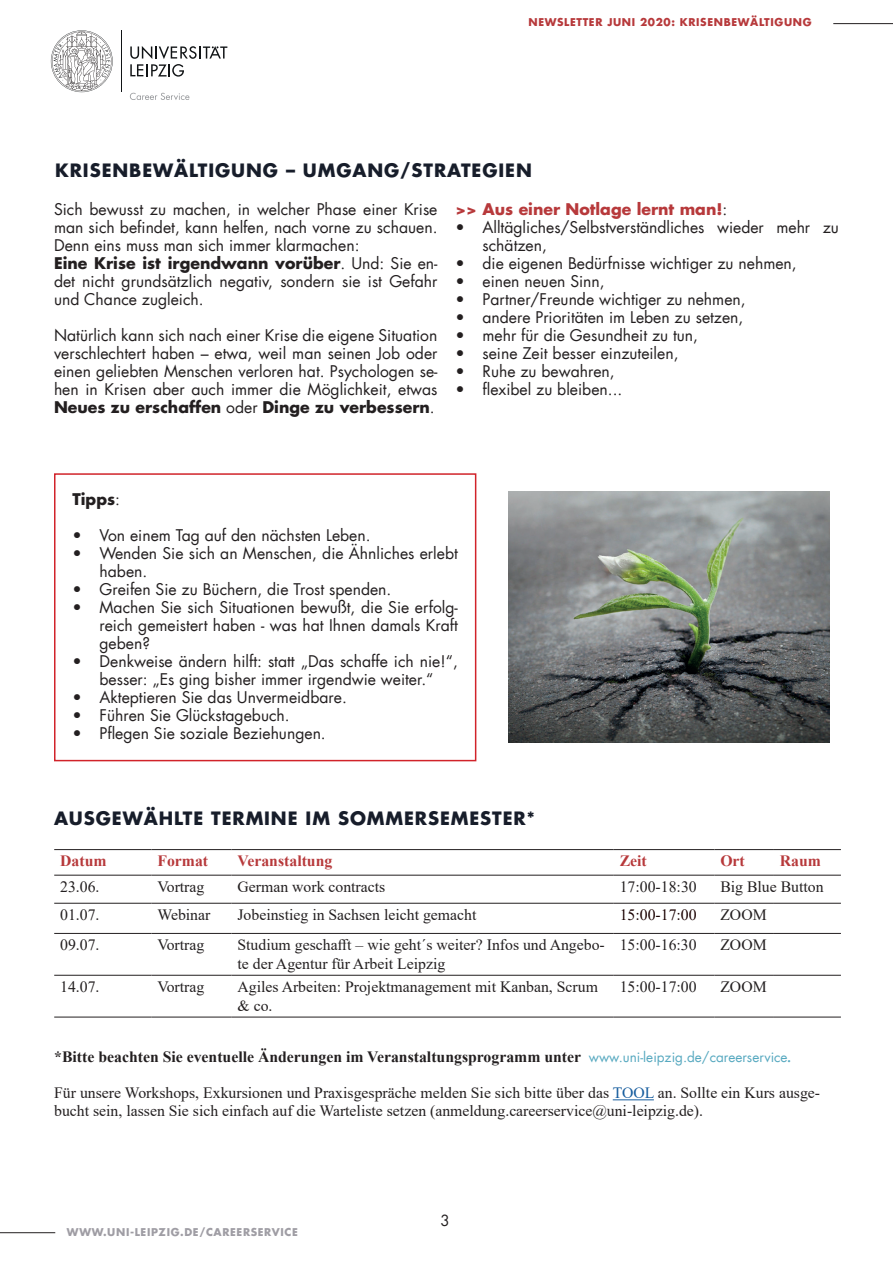
<style>
.page{position:relative;width:893px;height:1263px;background:#fff}
.page>*{position:absolute;margin:0;border:0;box-sizing:border-box;transform-origin:0 0}
.t1{font:700 18px "Futura";letter-spacing:.05em;color:#171d2a}
.t2{font:15.75px/18px "Futura";color:#231f20}
.t3{font:15.75px/18.9px "Times New Roman";color:#231f20}
.t4{font:700 15.75px "Times New Roman";color:#231f20}
.t5{font:700 15.75px "Times New Roman";color:#b7393b}
.t6{font:700 15.75px "Futura";color:#b7393b}
.t7{font:15.75px "Times New Roman";color:#1a0000}
.t8{font:700 15.75px "Futura";color:#231f20}
.t9{font:15px "Futura";color:#231f20}
.t10{font:700 10.5px "Futura";letter-spacing:.06em;color:#b7393b}
.t11{font:700 10.5px "Futura";letter-spacing:.06em;color:#9f9da4}
.s1{font-weight:700}
.s2{font-weight:400;color:#231f20}
.s3{font-weight:400}
.s4{font-family:"Futura";font-weight:400;font-size:13.5px;color:#57a9c0}
.s5{font-size:13.5px;color:#57a9c0}
.s6{color:#175d9e}
</style>
<div class="page">
<svg style="left:130px;top:93px;width:59px;height:7px"></svg>
<svg style="left:130px;top:46px;width:97px;height:31px"></svg>
<hr style="left:121px;top:30px;width:1px;height:62px;background:#111416">
<svg style="left:51px;top:30px;width:62px;height:62px"></svg>
<hr style="left:0;top:1232px;width:55px;height:1px;background:#231f20">
<hr style="left:833px;top:23px;width:60px;height:1px;background:#231f20">
<hr style="left:54px;top:903px;width:97px;height:1px;background:#231f20">
<hr style="left:151px;top:903px;width:81px;height:1px;background:#231f20">
<hr style="left:232px;top:903px;width:382px;height:1px;background:#231f20">
<hr style="left:614px;top:903px;width:100px;height:1px;background:#231f20">
<hr style="left:714px;top:903px;width:60px;height:1px;background:#231f20">
<hr style="left:774px;top:903px;width:67px;height:1px;background:#231f20">
<hr style="left:54px;top:933px;width:97px;height:1px;background:#231f20">
<hr style="left:151px;top:933px;width:81px;height:1px;background:#231f20">
<hr style="left:232px;top:933px;width:382px;height:1px;background:#231f20">
<hr style="left:614px;top:933px;width:100px;height:1px;background:#231f20">
<hr style="left:714px;top:933px;width:60px;height:1px;background:#231f20">
<hr style="left:774px;top:933px;width:67px;height:1px;background:#231f20">
<hr style="left:54px;top:975px;width:97px;height:1px;background:#231f20">
<hr style="left:151px;top:975px;width:81px;height:1px;background:#231f20">
<hr style="left:232px;top:975px;width:382px;height:1px;background:#231f20">
<hr style="left:614px;top:975px;width:100px;height:1px;background:#231f20">
<hr style="left:714px;top:975px;width:60px;height:1px;background:#231f20">
<hr style="left:774px;top:975px;width:67px;height:1px;background:#231f20">
<hr style="left:54px;top:1017px;width:97px;height:1px;background:#231f20">
<hr style="left:151px;top:1017px;width:81px;height:1px;background:#231f20">
<hr style="left:232px;top:1017px;width:382px;height:1px;background:#231f20">
<hr style="left:614px;top:1017px;width:100px;height:1px;background:#231f20">
<hr style="left:714px;top:1017px;width:60px;height:1px;background:#231f20">
<hr style="left:774px;top:1017px;width:67px;height:1px;background:#231f20">
<hr style="left:54px;top:849px;width:97px;height:1px;background:#231f20">
<hr style="left:151px;top:849px;width:81px;height:1px;background:#231f20">
<hr style="left:232px;top:849px;width:382px;height:1px;background:#231f20">
<hr style="left:614px;top:849px;width:100px;height:1px;background:#231f20">
<hr style="left:714px;top:849px;width:60px;height:1px;background:#231f20">
<hr style="left:774px;top:849px;width:67px;height:1px;background:#231f20">
<hr style="left:54px;top:875px;width:97px;height:1px;background:#231f20">
<hr style="left:151px;top:875px;width:81px;height:1px;background:#231f20">
<hr style="left:232px;top:875px;width:382px;height:1px;background:#231f20">
<hr style="left:614px;top:875px;width:100px;height:1px;background:#231f20">
<hr style="left:714px;top:875px;width:60px;height:1px;background:#231f20">
<hr style="left:774px;top:875px;width:67px;height:1px;background:#231f20">
<hr style="left:613px;top:1099px;width:41px;height:1px;background:#175d9e">
<div style="left:54px;top:473px;width:422px;height:288px;border:2px solid #d1232a"></div>
<img style="left:508px;top:492px;width:321px;height:251px">
<p class="t10" style="left:529px;top:16px;width:284px">NEWSLETTER JUNI 2020: KRISENBEWÄLTIGUNG</p>
<p class="t1" style="left:55px;top:158px;width:478px">KRISENBEWÄLTIGUNG – UMGANG/STRATEGIEN</p>
<p class="t2" style="left:54px;top:200px;width:385px">Sich bewusst zu machen, in welcher Phase einer Krise man sich befindet, kann helfen, nach vorne zu schauen.<br>Denn eins muss man sich immer klarmachen:<br><span class="s1">Eine Krise ist irgendwann vorüber</span>. Und: Sie en&shy;det nicht grundsätzlich negativ, sondern sie ist Gefahr und Chance zugleich.</p>
<p class="t2" style="left:54px;top:326px;width:385px;text-align:justify">Natürlich kann sich nach einer Krise die eigene Situation verschlechtert haben – etwa, weil man seinen Job oder einen geliebten Menschen verloren hat. Psychologen se&shy;hen in Krisen aber auch immer die Möglichkeit, etwas <span class="s1">Neues zu erschaffen</span> oder <span class="s1">Dinge zu verbessern</span>.</p>
<p class="t6" style="left:455px;top:199px;width:273px">&gt;&gt; Aus einer Notlage lernt man!<span class="s2">:</span></p>
<p class="t2" style="left:482px;top:218px;width:358px;text-indent:-27px">• Alltägliches/Selbstverständliches wieder mehr zu schätzen,</p>
<p class="t2" style="left:455px;top:254px;width:343px">• die eigenen Bedürfnisse wichtiger zu nehmen,</p>
<p class="t2" style="left:455px;top:272px;width:151px">• einen neuen Sinn,</p>
<p class="t2" style="left:455px;top:290px;width:292px">• Partner/Freunde wichtiger zu nehmen,</p>
<p class="t2" style="left:455px;top:308px;width:289px">• andere Prioritäten im Leben zu setzen,</p>
<p class="t2" style="left:455px;top:326px;width:244px">• mehr für die Gesundheit zu tun,</p>
<p class="t2" style="left:455px;top:344px;width:225px">• seine Zeit besser einzuteilen,</p>
<p class="t2" style="left:455px;top:362px;width:161px">• Ruhe zu bewahren,</p>
<p class="t2" style="left:455px;top:380px;width:168px">• flexibel zu bleiben...</p>
<p class="t8" style="left:73px;top:489px;width:49px">Tipps<span class="s3">:</span></p>
<p class="t2" style="left:73px;top:526px;width:300px">• Von einem Tag auf den nächsten Leben.</p>
<p class="t2" style="left:100px;top:544px;width:360px;text-indent:-27px">• Wenden Sie sich an Menschen, die Ähnliches erlebt haben.</p>
<p class="t2" style="left:73px;top:580px;width:320px">• Greifen Sie zu Büchern, die Trost spenden.</p>
<p class="t2" style="left:100px;top:598px;width:360px;text-align:justify;text-indent:-27px">• Machen Sie sich Situationen bewußt, die Sie erfolg&shy;reich gemeistert haben - was hat Ihnen damals Kraft geben?</p>
<p class="t2" style="left:73px;top:652px;width:387px;text-align:center">• Denkweise ändern hilft: statt „Das schaffe ich nie!“, besser: „Es ging bisher immer irgendwie weiter.“</p>
<p class="t2" style="left:73px;top:688px;width:276px">• Akteptieren Sie das Unvermeidbare.</p>
<p class="t2" style="left:73px;top:706px;width:219px">• Führen Sie Glückstagebuch.</p>
<p class="t2" style="left:73px;top:724px;width:255px">• Pflegen Sie soziale Beziehungen.</p>
<p class="t1" style="left:54px;top:806px;width:483px">AUSGEWÄHLTE TERMINE IM SOMMERSEMESTER*</p>
<p class="t5" style="left:60px;top:850px;width:48px">Datum</p>
<p class="t5" style="left:157px;top:850px;width:52px">Format</p>
<p class="t5" style="left:238px;top:850px;width:96px">Veranstaltung</p>
<p class="t5" style="left:620px;top:850px;width:29px">Zeit</p>
<p class="t5" style="left:720px;top:850px;width:26px">Ort</p>
<p class="t5" style="left:780px;top:850px;width:43px">Raum</p>
<p class="t3" style="left:60px;top:877px;width:41px">23.06.</p>
<p class="t3" style="left:157px;top:877px;width:48px">Vortrag</p>
<p class="t3" style="left:238px;top:877px;width:149px">German work contracts</p>
<p class="t3" style="left:620px;top:877px;width:79px">17:00-18:30</p>
<p class="t3" style="left:720px;top:877px;width:105px">Big Blue Button</p>
<p class="t3" style="left:60px;top:905px;width:41px">01.07.</p>
<p class="t3" style="left:157px;top:905px;width:54px">Webinar</p>
<p class="t3" style="left:238px;top:905px;width:240px">Jobeinstieg in Sachsen leicht gemacht</p>
<p class="t7" style="left:620px;top:904px;width:79px">15:00-17:00</p>
<p class="t3" style="left:720px;top:905px;width:48px">ZOOM</p>
<p class="t3" style="left:60px;top:935px;width:41px">09.07.</p>
<p class="t3" style="left:157px;top:935px;width:48px">Vortrag</p>
<p class="t3" style="left:237px;top:935px;width:369px">Studium geschafft – wie geht´s weiter? Infos und Angebo&shy;te der Agentur für Arbeit Leipzig</p>
<p class="t3" style="left:620px;top:935px;width:79px">15:00-16:30</p>
<p class="t3" style="left:720px;top:935px;width:48px">ZOOM</p>
<p class="t3" style="left:60px;top:977px;width:41px">14.07.</p>
<p class="t3" style="left:157px;top:977px;width:48px">Vortrag</p>
<p class="t3" style="left:237px;top:977px;width:362px">Agiles Arbeiten: Projektmanagement mit Kanban, Scrum &amp; co.</p>
<p class="t3" style="left:620px;top:977px;width:79px">15:00-17:00</p>
<p class="t3" style="left:720px;top:977px;width:48px">ZOOM</p>
<p class="t4" style="left:54px;top:1045px;width:738px">*Bitte beachten Sie eventuelle Änderungen im Veranstaltungsprogramm unter <span class="s4">www.uni-leipzig.de/careerservice</span><span class="s5">.</span></p>
<p class="t3" style="left:54px;top:1083px;width:767px;line-height:18px">Für unsere Workshops, Exkursionen und Praxisgespräche melden Sie sich bitte über das <span class="s6">TOOL</span> an. Sollte ein Kurs ausge&shy;bucht sein, lassen Sie sich einfach auf die Warteliste setzen (anmeldung.careerservice@uni-leipzig.de).</p>
<p class="t11" style="left:67px;top:1224px;width:232px">WWW.UNI-LEIPZIG.DE/CAREERSERVICE</p>
<p class="t9" style="left:440px;top:1211px;width:11px">3</p>
</div>
